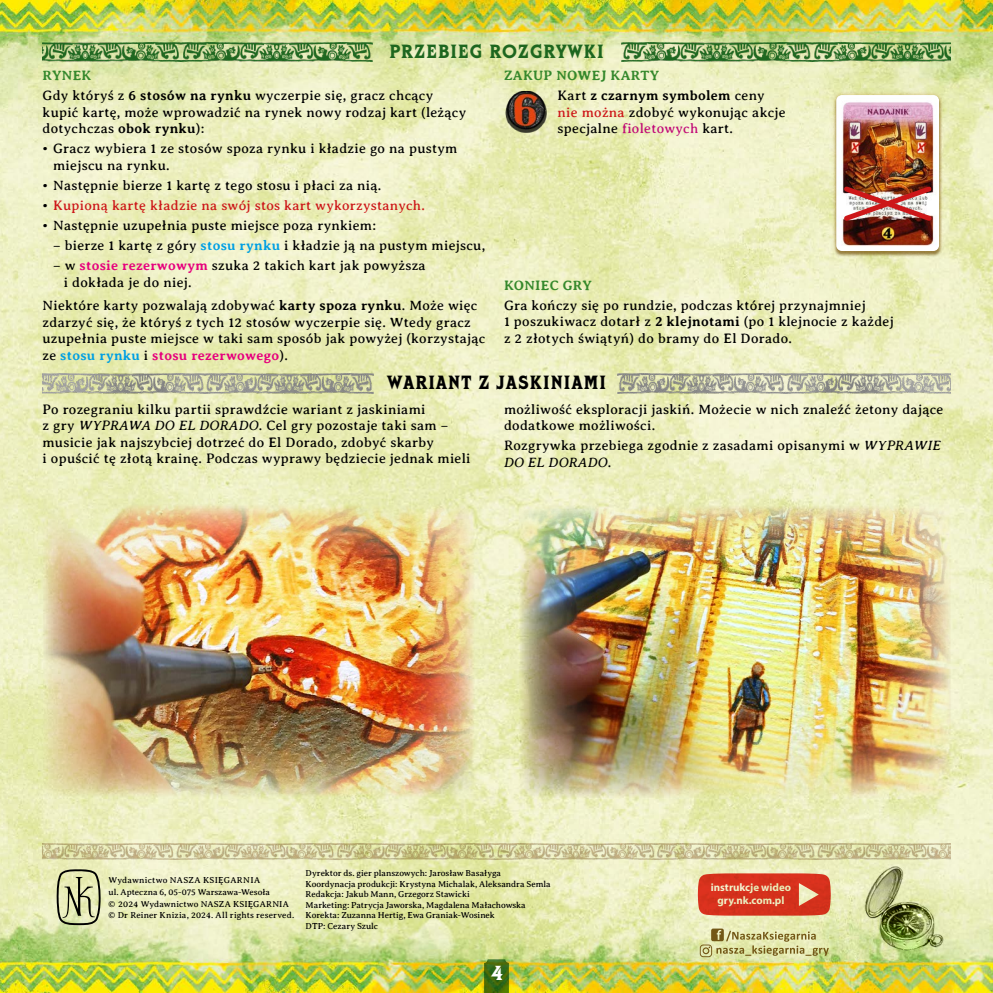
<style>
.page{position:relative;width:993px;height:993px;background:#fff}
.page>*{position:absolute;margin:0;border:0;box-sizing:border-box;transform-origin:0 0}
.t1{font:21.25px "Cortez EFOP";color:#fff}
.t2{font:20px "Cortez EFOP";letter-spacing:.05em;color:#000}
.t3{font:20px "Cortez EFOP";letter-spacing:.05em;color:#1d661f}
.t4{font:13.75px/16.5px "Averia Serif Libre";letter-spacing:.02em;color:#000}
.t5{font:13.75px "Averia Serif Libre";letter-spacing:.02em;color:#cd1719}
.t6{font:700 13.75px/20px "Averia Serif Libre";letter-spacing:.02em;color:#000}
.t7{font:700 13.75px "Averia Serif Libre";letter-spacing:.015em;color:#35882c}
.t8{font:700 10.88px/13.1px "Myriad Pro";color:#fff;text-align:center}
.t9{font:8.75px/10.5px "Averia Serif Libre";color:#000}
.t10{font:7.5px/8.1px "Myriad Pro";color:#000}
.s1{font-weight:700;color:#35882c}
.s2{font-weight:700}
.s3{color:#000}
.s4{font-weight:700;color:#009fe3}
.s5{font-weight:700;color:#e6007d}
.s6{color:#35882c}
.s7{font-weight:400}
.s8{color:#cd1719}
.s9{color:#c10b78}
.s10{font-style:italic}
.s11{font-weight:600}
</style>
<div class="page">
<img style="left:0;top:0;width:992px;height:992px">
<img style="left:43px;top:43px;width:329px;height:19px">
<img style="left:621px;top:43px;width:329px;height:19px">
<img style="left:43px;top:374px;width:330px;height:19px">
<img style="left:617px;top:374px;width:333px;height:19px">
<img style="left:491px;top:91px;width:66px;height:47px">
<img style="left:857px;top:862px;width:93px;height:105px">
<svg style="left:697px;top:873px;width:133px;height:42px;background:#d83f29"></svg>
<svg style="left:699px;top:928px;width:129px;height:28px;background:#ccca90"></svg>
<img style="left:43px;top:843px;width:907px;height:15px">
<svg style="left:57px;top:869px;width:44px;height:55px;background:#b2b58d"></svg>
<div style="left:830px;top:90px;width:113px;height:166px;background:#b58728;opacity:.5"></div>
<img style="left:836px;top:95px;width:102px;height:156px">
<img style="left:839px;top:182px;width:96px;height:42px">
<img style="left:43px;top:504px;width:431px;height:292px">
<img style="left:519px;top:506px;width:431px;height:291px">
<svg style="left:484px;top:958px;width:24px;height:34px"></svg>
<h2 class="t3" style="left:389px;top:40px;width:216px">PRZEBIEG ROZGRYWKI</h2>
<p class="t4" style="left:43px;top:65px;width:392px;line-height:20px"><span class="s1">RYNEK<br></span>Gdy któryś z <span class="s2">6 stosów na rynku</span> wyczerpie się, gracz chcący</p>
<p class="t4" style="left:43px;top:104px;width:425px">kupić kartę, może wprowadzić na rynek nowy rodzaj kart (leżący dotychczas <span class="s2">obok rynku</span>):</p>
<p class="t4" style="left:53px;top:140px;width:405px;text-indent:-11px">• Gracz wybiera 1 ze stosów spoza rynku i kładzie go na pustym miejscu na rynku.</p>
<p class="t4" style="left:43px;top:177px;width:340px">• Następnie bierze 1 kartę z tego stosu i płaci za nią.</p>
<p class="t5" style="left:43px;top:197px;width:384px"><span class="s3">•</span> Kupioną kartę kładzie na swój stos kart wykorzystanych.</p>
<p class="t4" style="left:43px;top:217px;width:335px">• Następnie uzupełnia puste miejsce poza rynkiem:</p>
<p class="t4" style="left:53px;top:237px;width:433px">– bierze 1 kartę z góry <span class="s4">stosu rynku</span> i kładzie ją na pustym miejscu,</p>
<p class="t4" style="left:64px;top:257px;width:363px;text-indent:-11px">– w <span class="s5">stosie rezerwowym</span> szuka 2 takich kart jak powyższa i dokłada je do niej.</p>
<p class="t4" style="left:43px;top:297px;width:444px">Niektóre karty pozwalają zdobywać <span class="s2">karty spoza rynku</span>. Może więc zdarzyć się, że któryś z tych 12 stosów wyczerpie się. Wtedy gracz uzupełnia puste miejsce w taki sam sposób jak powyżej (korzystając ze <span class="s4">stosu rynku</span> i <span class="s5">stosu rezerwowego</span>).</p>
<p class="t6" style="left:557px;top:65px;width:208px;text-indent:-54px"><span class="s6">ZAKUP NOWEJ KARTY<br></span><span class="s7">Kart</span> z czarnym symbolem <span class="s7">ceny</span></p>
<p class="t4" style="left:557px;top:104px;width:229px"><span class="s8">nie można</span> zdobyć wykonując akcje specjalne <span class="s9">fioletowych</span> kart.</p>
<p class="t7" style="left:504px;top:277px;width:89px">KONIEC GRY</p>
<p class="t4" style="left:504px;top:297px;width:391px">Gra kończy się po rundzie, podczas której przynajmniej<br>1 poszukiwacz dotarł z <span class="s2">2 klejnotami</span> (po 1 klejnocie z każdej z 2 złotych świątyń) do bramy do El Dorado.</p>
<h2 class="t2" style="left:387px;top:371px;width:220px">WARIANT Z JASKINIAMI</h2>
<p class="t4" style="left:43px;top:400px;width:429px">Po rozegraniu kilku partii sprawdźcie wariant z jaskiniami<br>z gry <span class="s10">WYPRAWA DO EL DORADO</span>. Cel gry pozostaje taki sam – musicie jak najszybciej dotrzeć do El Dorado, zdobyć skarby<br>i opuścić tę złotą krainę. Podczas wyprawy będziecie jednak mieli</p>
<p class="t4" style="left:504px;top:400px;width:441px">możliwość eksploracji jaskiń. Możecie w nich znaleźć żetony dające dodatkowe możliwości.</p>
<p class="t4" style="left:504px;top:437px;width:438px">Rozgrywka przebiega zgodnie z zasadami opisanymi w <span class="s10">WYPRAWIE<br>DO EL DORADO</span>.</p>
<p class="t9" style="left:109px;top:874px;width:187px;line-height:11.8px">Wydawnictwo NASZA KSIĘGARNIA<br>ul. Apteczna 6, 05-075 Warszawa-Wesoła<br>© 2024 Wydawnictwo NASZA KSIĘGARNIA © Dr Reiner Knizia, 2024. All rights reserved.</p>
<p class="t10" style="left:109px;top:889px;width:113px">Wydawnictwo <span class="s11">NASZA KSIĘGARNIA </span>ul. Sarabandy 24c, 02-868 Warszawa</p>
<p class="t9" style="left:305px;top:867px;width:246px">Dyrektor ds. gier planszowych: Jarosław Basałyga Koordynacja produkcji: Krystyna Michalak, Aleksandra Semla Redakcja: Jakub Mann, Grzegorz Stawicki<br>Marketing: Patrycja Jaworska, Magdalena Małachowska Korekta: Zuzanna Hertig, Ewa Graniak-Wosinek<br>DTP: Cezary Szulc</p>
<h1 class="t1" style="left:491px;top:960px;width:14px">4</h1>
<p class="t8" style="left:710px;top:879px;width:82px">instrukcje wideo gry.nk.com.pl</p>
</div>
